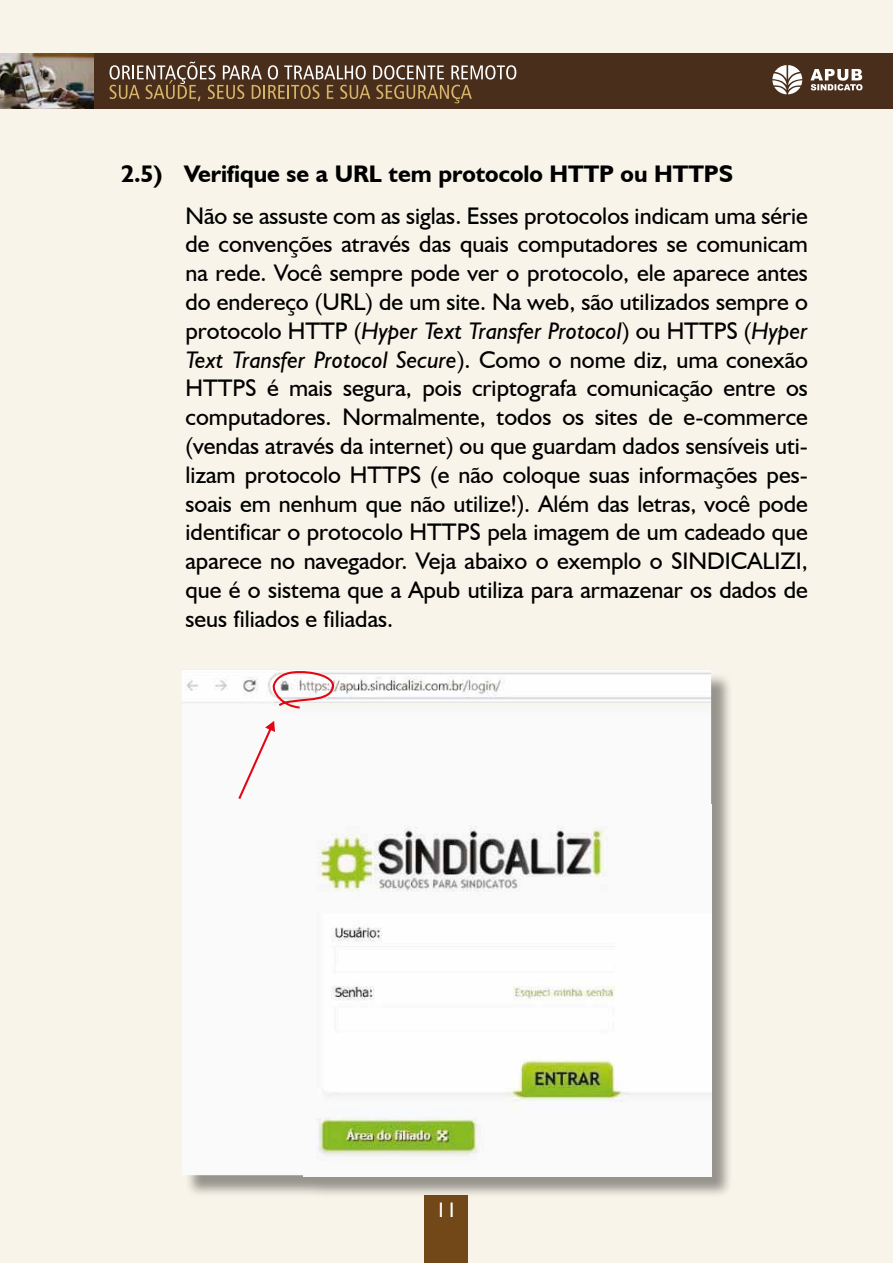
<style>
.page{position:relative;width:893px;height:1263px;background:#f9f4e9}
.page>*{position:absolute;margin:0;border:0;box-sizing:border-box;transform-origin:0 0}
.t1{font:24px/28.8px "Humanist 521 BT";color:#000;text-align:justify}
.t2{font:700 24px "Humanist 521 BT";color:#000}
.t3{font:21px "Humanist 521 BT";color:#fff}
.s1{font-style:italic}
</style>
<div class="page">
<div style="left:92px;top:54px;width:801px;height:55px;background:#482e1b"></div>
<img style="left:0;top:54px;width:93px;height:55px">
<svg style="left:110px;top:61px;width:406px;height:42px"></svg>
<svg style="left:772px;top:65px;width:30px;height:29px"></svg>
<svg style="left:810px;top:69px;width:52px;height:21px"></svg>
<div style="left:425px;top:1195px;width:43px;height:68px;background:#734818"></div>
<div style="left:185px;top:673px;width:548px;height:525px;background:#000;opacity:.4"></div>
<div style="left:182px;top:670px;width:529px;height:505px;background:#fafafa"></div>
<img style="left:303px;top:805px;width:408px;height:371px">
<svg style="left:272px;top:670px;width:63px;height:40px"></svg>
<svg style="left:238px;top:721px;width:37px;height:78px;background:#f8e8e9"></svg>
<p class="t2" style="left:121px;top:159px;width:613px">2.5) Verifique se a URL tem protocolo HTTP ou HTTPS</p>
<p class="t1" style="left:186px;top:200px;width:624px">Não se assuste com as siglas. Esses protocolos indicam uma série de convenções através das quais computadores se comunicam na rede. Você sempre pode ver o protocolo, ele aparece antes do endereço (URL) de um site. Na web, são utilizados sempre o protocolo HTTP (<span class="s1">Hyper Text Transfer Protocol</span>) ou HTTPS (<span class="s1">Hyper Text Transfer Protocol Secure</span>). Como o nome diz, uma conexão HTTPS é mais segura, pois criptografa comunicação entre os computadores. Normalmente, todos os sites de e-commerce (vendas através da internet) ou que guardam dados sensíveis uti&shy;lizam protocolo HTTPS (e não coloque suas informações pes&shy;soais em nenhum que não utilize!). Além das letras, você pode identificar o protocolo HTTPS pela imagem de um cadeado que aparece no navegador. Veja abaixo o exemplo o SINDICALIZI, que é o sistema que a Apub utiliza para armazenar os dados de seus filiados e filiadas.</p>
<p class="t3" style="left:436px;top:1197px;width:23px">11</p>
</div>
